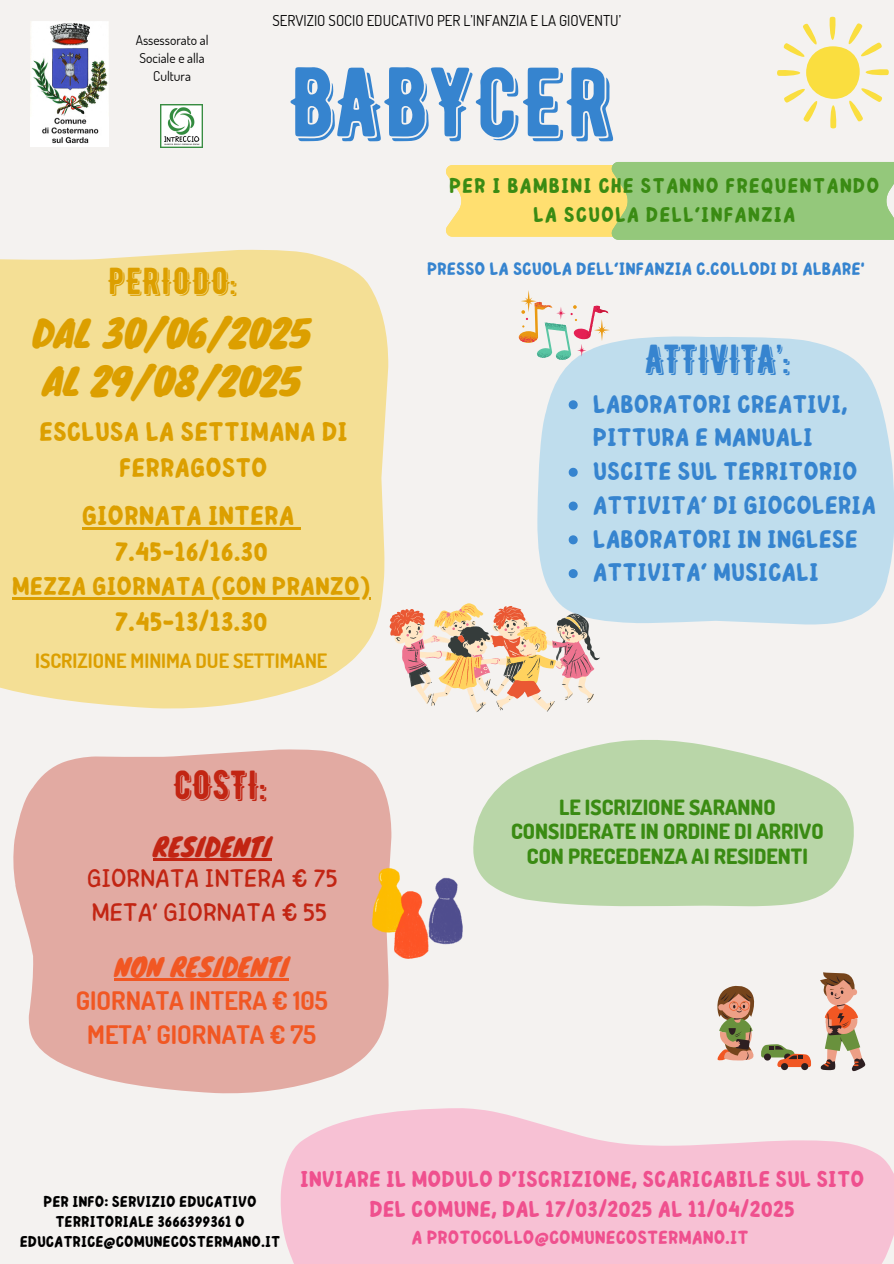
<style>
.page{position:relative;width:894px;height:1264px;background:#fff}
.page>*{position:absolute;margin:0;border:0;box-sizing:border-box;transform-origin:0 0}
.t1{font:98.1px "BERNIER Shade";letter-spacing:.005em;color:#3684cf}
.t2{font:40.5px "BERNIER Shade";color:#3684cf}
.t3{font:40.5px "BERNIER Shade";color:#c22513}
.t4{font:37.5px "BERNIER Shade";color:#dc9f00}
.t5{font:36px/48.3px "Knewave";color:#dc9f00}
.t6{font:700 27.3px/36px "Childos Arabic";color:#dc9f00;text-align:center}
.t7{font:700 27px/36px "Childos Arabic";color:#dc9f00;text-align:center}
.t8{font:700 25.8px "Childos Arabic";color:#dc9f00}
.t9{font:700 25.5px/33.8px "Childos Arabic";color:#3684cf}
.t10{font:700 25.5px/33.8px "Dosis";color:#f15723;text-align:center}
.t11{font:25.5px/31.5px "Childos Arabic";color:#c22513;text-align:center}
.t12{font:700 22.95px/30.3px "Childos Arabic";color:#ef508e;text-align:center}
.t13{font:700 21.3px/29.2px "Childos Arabic";letter-spacing:.045em;color:#3a8b13;text-align:center}
.t14{font:800 21px/24.8px "Dosis";color:#3a8b13;text-align:center}
.t15{font:700 19.8px "Dosis";color:#dc9f00}
.t16{font:700 19.05px "Childos Arabic";color:#ef508e}
.t17{font:700 18px "Childos Arabic";color:#3684cf}
.t18{font:700 15.75px/20.2px "Childos Arabic";color:#000;text-align:center}
.t19{font:15px "Dosis";color:#000}
.t20{font:13.5px/18px "Dosis";color:#000;text-align:center}
.s1{font-family:"Knewave"}
.s2{font-family:"Knewave";font-weight:400}
</style>
<div class="page">
<div style="left:0;top:0;width:893px;height:1263px;background:#f4f2f0"></div>
<svg style="left:446px;top:162px;width:447px;height:78px;background:#bdd17c"></svg>
<div style="left:0;top:249px;width:388px;height:459px;background:#f4df95"></div>
<svg style="left:280px;top:1108px;width:613px;height:155px;fill:#f7c1d4"></svg>
<div style="left:537px;top:336px;width:356px;height:288px;background:#bfdded"></div>
<svg style="left:473px;top:740px;width:380px;height:166px;fill:#b9d6a8"></svg>
<img style="left:31px;top:22px;width:78px;height:124px">
<img style="left:160px;top:105px;width:43px;height:42px">
<svg style="left:13px;top:749px;width:378px;height:344px;background:#e3b1a9"></svg>
<svg style="left:777px;top:16px;width:111px;height:113px"></svg>
<svg style="left:389px;top:603px;width:211px;height:109px"></svg>
<img style="left:372px;top:868px;width:90px;height:90px">
<svg style="left:518px;top:290px;width:91px;height:70px"></svg>
<svg style="left:717px;top:985px;width:93px;height:85px"></svg>
<svg style="left:820px;top:972px;width:45px;height:99px"></svg>
<svg style="left:568px;top:400px;width:9px;height:9px"></svg>
<svg style="left:568px;top:468px;width:9px;height:9px"></svg>
<svg style="left:568px;top:501px;width:9px;height:9px"></svg>
<svg style="left:568px;top:535px;width:9px;height:9px"></svg>
<svg style="left:568px;top:569px;width:9px;height:9px"></svg>
<hr style="left:82px;top:527px;width:212px;height:3px;background:#dc9f00">
<svg style="left:294px;top:527px;width:6px;height:3px"></svg>
<hr style="left:12px;top:597px;width:358px;height:2px;background:#dc9f00">
<hr style="left:114px;top:978px;width:175px;height:2px;background:#f15723">
<hr style="left:153px;top:858px;width:118px;height:2px;background:#c22513">
<p class="t20" style="left:136px;top:31px;width:74px">Assessorato al<br>Sociale e alla<br>Cultura</p>
<h3 class="t4" style="left:107px;top:258px;width:131px">PERIODO:</h3>
<p class="t19" style="left:272px;top:11px;width:350px">SERVIZIO SOCIO EDUCATIVO PER L’INFANZIA E LA GIOVENTU’</p>
<p class="t1" style="left:288px;top:43px;width:327px">BABYCER</p>
<p class="t13" style="left:449px;top:171px;width:431px">PER I BAMBINI CHE STANNO FREQUENTANDO<br>LA SCUOLA DELL’INFANZIA</p>
<p class="t17" style="left:427px;top:256px;width:439px">PRESSO LA SCUOLA DELL’INFANZIA C.COLLODI DI ALBARE'</p>
<p class="t5" style="left:33px;top:307px;width:280px">DAL 30/06/2025<br>AL 29/08/2025</p>
<p class="t7" style="left:39px;top:414px;width:310px">ESCLUSA LA SETTIMANA DI<br>FERRAGOSTO</p>
<p class="t6" style="left:82px;top:498px;width:214px">GIORNATA INTERA<br>7.45-16/16.30</p>
<p class="t8" style="left:12px;top:568px;width:360px">MEZZA GIORNATA (CON PRANZO)</p>
<p class="t6" style="left:115px;top:604px;width:154px">7.45-13/13.30</p>
<p class="t15" style="left:35px;top:647px;width:294px">ISCRIZIONE MINIMA DUE SETTIMANE</p>
<p class="t3" style="left:173px;top:760px;width:95px">COSTI:</p>
<p class="t11" style="left:87px;top:831px;width:252px"><span class="s1">RESIDENTI<br></span>GIORNATA INTERA € 75</p>
<p class="t11" style="left:92px;top:897px;width:236px">META’ GIORNATA € 55</p>
<p class="t10" style="left:76px;top:949px;width:253px"><span class="s2">NON RESIDENTI<br></span>GIORNATA INTERA € 105<br>META’ GIORNATA € 75</p>
<h2 class="t2" style="left:645px;top:334px;width:146px">ATTIVITA’:</h2>
<p class="t9" style="left:592px;top:387px;width:256px">LABORATORI CREATIVI,<br>PITTURA E MANUALI</p>
<h1 class="t9" style="left:592px;top:455px;width:266px">USCITE SUL TERRITORIO</h1>
<p class="t9" style="left:592px;top:489px;width:284px">ATTIVITA’ DI GIOCOLERIA</p>
<p class="t9" style="left:592px;top:522px;width:266px">LABORATORI IN INGLESE</p>
<p class="t9" style="left:592px;top:556px;width:227px">ATTIVITA’ MUSICALI</p>
<p class="t14" style="left:511px;top:793px;width:314px">LE ISCRIZIONE SARANNO<br>CONSIDERATE IN ORDINE DI ARRIVO<br>CON PRECEDENZA AI RESIDENTI</p>
<p class="t18" style="left:20px;top:1191px;width:262px">PER INFO: SERVIZIO EDUCATIVO<br>TERRITORIALE 3666399361 O<br>EDUCATRICE@COMUNECOSTERMANO.IT</p>
<h4 class="t12" style="left:300px;top:1164px;width:565px">INVIARE IL MODULO D’ISCRIZIONE, SCARICABILE SUL SITO<br>DEL COMUNE, DAL 17/03/2025 AL 11/04/2025</h4>
<h4 class="t16" style="left:411px;top:1224px;width:338px">A PROTOCOLLO@COMUNECOSTERMANO.IT</h4>
</div>
